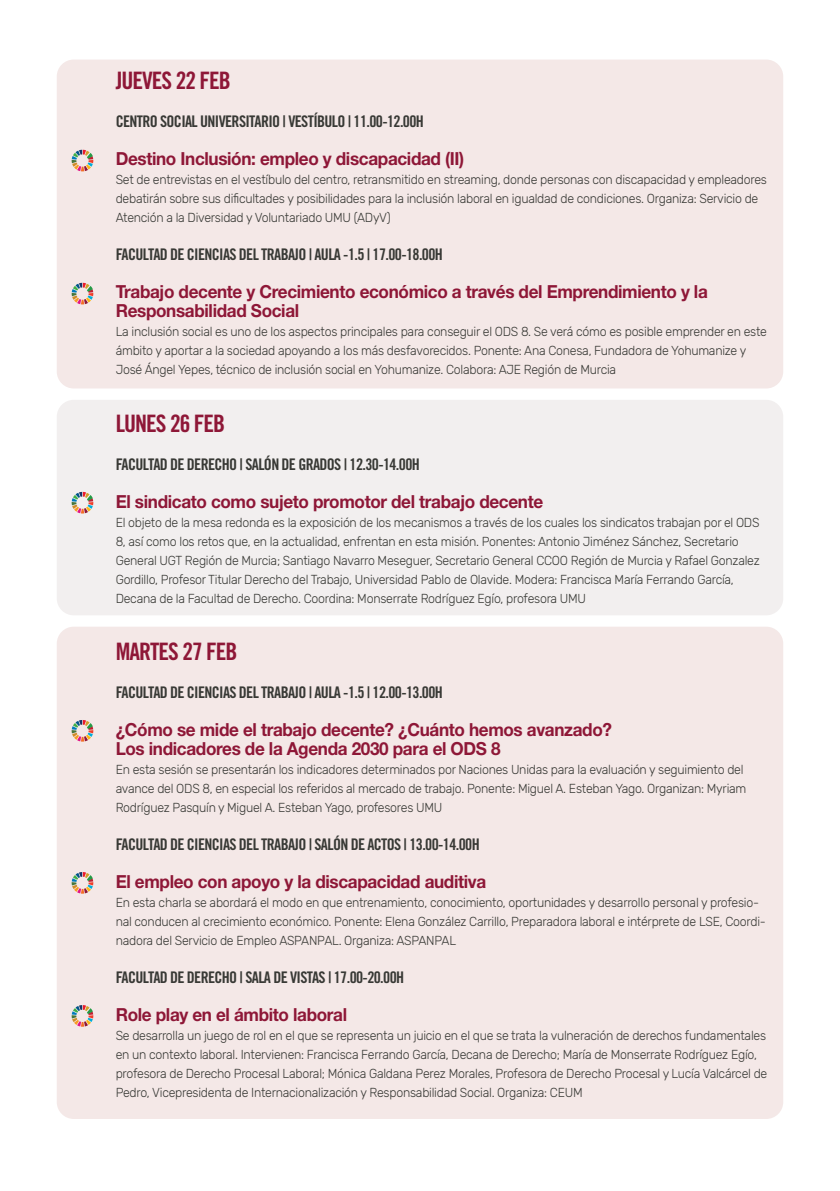
<style>
.page{position:relative;width:840px;height:1191px;background:#fff}
.page>*{position:absolute;margin:0;border:0;box-sizing:border-box;transform-origin:0 0}
.t1{font:24px "Trade Gothic LT Std Bd Cn 20";letter-spacing:-.04em;color:#8e1737}
.t2{font:700 18px/19px "Helvetica Neue LT Std";letter-spacing:-.02em;color:#8e1737;scale:.95 1}
.texto_normal{font:16px "Trade Gothic LT Std Bd Cn 20";letter-spacing:-.04em;color:#383935}
.t3{font:300 13px/19px "Rubik";letter-spacing:-.02em;color:#383935;scale:.95 1}
</style>
<div class="page">
<div style="left:57px;top:60px;width:725px;height:328px;background:#f4e8e7;border-radius:17px"></div>
<div style="left:57px;top:626px;width:725px;height:493px;background:#f4e8e7;border-radius:17px"></div>
<div style="left:57px;top:400px;width:725px;height:215px;background:#f2efef;border-radius:17px"></div>
<svg style="left:72px;top:150px;width:21px;height:21px"></svg>
<svg style="left:72px;top:283px;width:21px;height:21px"></svg>
<svg style="left:72px;top:492px;width:21px;height:21px"></svg>
<svg style="left:72px;top:720px;width:21px;height:21px"></svg>
<svg style="left:72px;top:872px;width:21px;height:21px"></svg>
<svg style="left:72px;top:1005px;width:21px;height:21px"></svg>
<p class="t1" style="left:116px;top:66px;width:117px">JUEVES 22 FEB</p>
<p class="texto_normal" style="left:116px;top:112px;width:309px">CENTRO SOCIAL UNIVERSITARIO | VESTÍBULO | 11.00-12.00H</p>
<p class="t2" style="left:116px;top:149px;width:368px">Destino Inclusión: empleo y discapacidad (II)</p>
<p class="t3" style="left:116px;top:171px;width:686px">Set de entrevistas en el vestíbulo del centro, retransmitido en streaming, donde personas con discapacidad y empleadores debatirán sobre sus dificultades y posibilidades para la inclusión laboral en igualdad de condiciones. Organiza: Servicio de<br>Atención a la Diversidad y Voluntariado UMU (ADyV)</p>
<p class="texto_normal" style="left:116px;top:245px;width:328px">FACULTAD DE CIENCIAS DEL TRABAJO | AULA -1.5 | 17.00-18.00H</p>
<p class="t2" style="left:116px;top:282px;width:624px">Trabajo decente y Crecimiento económico a través del Emprendimiento y la<br>Responsabilidad Social</p>
<p class="t3" style="left:116px;top:323px;width:686px">La inclusión social es uno de los aspectos principales para conseguir el ODS 8. Se verá cómo es posible emprender en este ámbito y aportar a la sociedad apoyando a los más desfavorecidos. Ponente: Ana Conesa, Fundadora de Yohumanize y<br>José Ángel Yepes, técnico de inclusión social en Yohumanize. Colabora: AJE Región de Murcia</p>
<p class="t1" style="left:116px;top:408px;width:111px">LUNES 26 FEB</p>
<p class="texto_normal" style="left:116px;top:454px;width:305px">FACULTAD DE DERECHO | SALÓN DE GRADOS | 12.30-14.00H</p>
<p class="t2" style="left:116px;top:491px;width:451px">El sindicato como sujeto promotor del trabajo decente</p>
<p class="t3" style="left:116px;top:513px;width:679px">El objeto de la mesa redonda es la exposición de los mecanismos a través de los cuales los sindicatos trabajan por el ODS 8, así como los retos que, en la actualidad, enfrentan en esta misión. Ponentes: Antonio Jiménez Sánchez, Secretario General UGT Región de Murcia; Santiago Navarro Meseguer, Secretario General CCOO Región de Murcia y Rafael Gonzalez Gordillo, Profesor Titular Derecho del Trabajo, Universidad Pablo de Olavide. Modera: Francisca María Ferrando García, Decana de la Facultad de Derecho. Coordina: Monserrate Rodríguez Egío, profesora UMU</p>
<p class="t1" style="left:116px;top:636px;width:123px">MARTES 27 FEB</p>
<p class="texto_normal" style="left:116px;top:682px;width:328px">FACULTAD DE CIENCIAS DEL TRABAJO | AULA -1.5 | 12.00-13.00H</p>
<p class="t2" style="left:116px;top:719px;width:523px">¿Cómo se mide el trabajo decente? ¿Cuánto hemos avanzado?</p>
<p class="t2" style="left:116px;top:738px;width:406px">Los indicadores de la Agenda 2030 para el ODS 8</p>
<p class="t3" style="left:116px;top:760px;width:665px">En esta sesión se presentarán los indicadores determinados por Naciones Unidas para la evaluación y seguimiento del avance del ODS 8, en especial los referidos al mercado de trabajo. Ponente: Miguel A. Esteban Yago. Organizan: Myriam<br>Rodríguez Pasquín y Miguel A. Esteban Yago, profesores UMU</p>
<p class="texto_normal" style="left:116px;top:834px;width:365px">FACULTAD DE CIENCIAS DEL TRABAJO | SALÓN DE ACTOS | 13.00-14.00H</p>
<p class="t2" style="left:116px;top:871px;width:391px">El empleo con apoyo y la discapacidad auditiva</p>
<p class="t3" style="left:116px;top:893px;width:683px">En esta charla se abordará el modo en que entrenamiento, conocimiento, oportunidades y desarrollo personal y profesio&shy;nal conducen al crecimiento económico. Ponente: Elena González Carrillo, Preparadora laboral e intérprete de LSE, Coordi&shy;nadora del Servicio de Empleo ASPANPAL. Organiza: ASPANPAL</p>
<p class="texto_normal" style="left:116px;top:967px;width:290px">FACULTAD DE DERECHO | SALA DE VISTAS | 17.00-20.00H</p>
<p class="t2" style="left:116px;top:1004px;width:245px">Role play en el ámbito laboral</p>
<p class="t3" style="left:116px;top:1026px;width:687px">Se desarrolla un juego de rol en el que se representa un juicio en el que se trata la vulneración de derechos fundamentales en un contexto laboral. Intervienen: Francisca Ferrando García, Decana de Derecho; María de Monserrate Rodríguez Egío, profesora de Derecho Procesal Laboral; Mónica Galdana Perez Morales, Profesora de Derecho Procesal y Lucía Valcárcel de Pedro, Vicepresidenta de Internacionalización y Responsabilidad Social. Organiza: CEUM</p>
</div>
